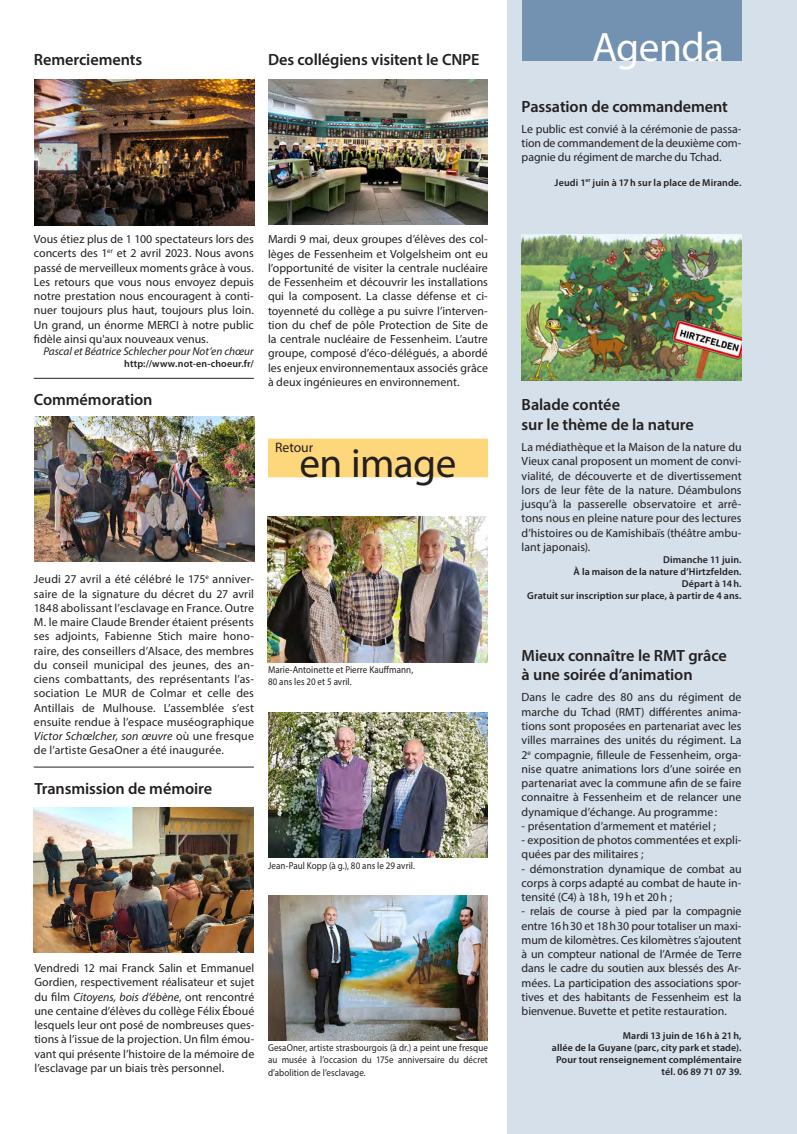
<style>
.page{position:relative;width:797px;height:1134px;background:#fff}
.page>*{position:absolute;margin:0;border:0;box-sizing:border-box;transform-origin:0 0}
.t1{font:41.25px "Myriad Pro";letter-spacing:-.015em;color:#231f20}
.t2{font:41.25px "Myriad Pro";letter-spacing:-.015em;color:#fff}
.Ss_Titre_13_Sb{font:600 16.25px/19.5px "Myriad Pro";letter-spacing:-.005em;color:#231f20}
.t3{font:13.75px "Myriad Pro";color:#231f20}
.Textes_9_5{font:11.88px/14.2px "Myriad Pro";color:#231f20;text-align:justify}
.Auteur_e_9_Ital{font:italic 11.25px "Myriad Pro";letter-spacing:.005em;color:#231f20}
.fin_d_art__8_sb{font:600 10px/12px "Myriad Pro";letter-spacing:.01em;color:#231f20;text-align:right}
.Légende_8{font:10px/12px "Myriad Pro";letter-spacing:.005em;color:#231f20;scale:.9 1}
.s1{font-style:italic}
</style>
<div class="page">
<div style="left:507px;top:0;width:289px;height:1133px;background:#d5e0eb"></div>
<div style="left:521px;top:0;width:220px;height:60px;background:#7391b1"></div>
<img style="left:34px;top:416px;width:220px;height:145px">
<img style="left:268px;top:80px;width:219px;height:145px">
<img style="left:34px;top:807px;width:220px;height:145px">
<img style="left:34px;top:80px;width:220px;height:145px">
<div style="left:268px;top:438px;width:219px;height:39px;background:#fed77d"></div>
<img style="left:267px;top:516px;width:220px;height:146px">
<img style="left:268px;top:895px;width:219px;height:145px">
<img style="left:521px;top:235px;width:220px;height:145px">
<img style="left:268px;top:712px;width:219px;height:145px">
<hr style="left:34px;top:378px;width:220px;height:1px;background:#231f20">
<hr style="left:34px;top:766px;width:220px;height:1px;background:#231f20">
<p class="Ss_Titre_13_Sb" style="left:34px;top:49px;width:110px">Remerciements</p>
<p class="Ss_Titre_13_Sb" style="left:268px;top:49px;width:213px">Des collégiens visitent le CNPE</p>
<p class="Textes_9_5" style="left:34px;top:232px;width:221px">Vous étiez plus de 1 100 spectateurs lors des concerts des 1<sup>er</sup> et 2 avril 2023. Nous avons passé de merveilleux moments grâce à vous.<br>Les retours que vous nous envoyez depuis notre prestation nous encouragent à conti&shy;nuer toujours plus haut, toujours plus loin.<br>Un grand, un énorme MERCI à notre public fidèle ainsi qu'aux nouveaux venus.</p>
<p class="Auteur_e_9_Ital" style="left:43px;top:344px;width:212px">Pascal et Béatrice Schlecher pour Not’en chœur</p>
<p class="fin_d_art__8_sb" style="left:124px;top:357px;width:131px">http://www.not-en-choeur.fr/</p>
<p class="Ss_Titre_13_Sb" style="left:34px;top:389px;width:120px">Commémoration</p>
<p class="Textes_9_5" style="left:268px;top:232px;width:221px">Mardi 9 mai, deux groupes d’élèves des col&shy;lèges de Fessenheim et Volgelsheim ont eu l’opportunité de visiter la centrale nucléaire de Fessenheim et découvrir les installations qui la composent. La classe défense et ci&shy;toyenneté du collège a pu suivre l’interven&shy;tion du chef de pôle Protection de Site de la centrale nucléaire de Fessenheim. L’autre groupe, composé d’éco-délégués, a abordé les enjeux environnementaux associés grâce à deux ingénieures en environnement.</p>
<p class="t3" style="left:275px;top:439px;width:40px">Retour</p>
<p class="t1" style="left:299px;top:438px;width:158px">en image</p>
<p class="Textes_9_5" style="left:34px;top:572px;width:221px">Jeudi 27 avril a été célébré le 175<sup>e</sup> anniver&shy;saire de la signature du décret du 27 avril 1848 abolissant l’esclavage en France. Outre M. le maire Claude Brender étaient présents ses adjoints, Fabienne Stich maire hono&shy;raire, des conseillers d’Alsace, des membres du conseil municipal des jeunes, des an&shy;ciens combattants, des représentants l’as&shy;sociation Le MUR de Colmar et celle des Antillais de Mulhouse. L’assemblée s’est ensuite rendue à l’espace muséographique <span class="s1">Victor Schœlcher, son œuvre</span> où une fresque de l’artiste GesaOner a été inaugurée.</p>
<p class="Ss_Titre_13_Sb" style="left:34px;top:778px;width:179px">Transmission de mémoire</p>
<p class="Légende_8" style="left:268px;top:663px;width:163px">Marie-Antoinette et Pierre Kauffmann,<br>80 ans les 20 et 5 avril.</p>
<p class="Légende_8" style="left:268px;top:859px;width:165px">Jean-Paul Kopp (à g.), 80 ans le 29 avril.</p>
<p class="Textes_9_5" style="left:34px;top:960px;width:221px">Vendredi 12 mai Franck Salin et Emmanuel Gordien, respectivement réalisateur et sujet du film <span class="s1">Citoyens, bois d’ébène</span>, ont rencontré une centaine d’élèves du collège Félix Éboué lesquels leur ont posé de nombreuses ques&shy;tions à l’issue de la projection. Un film émou&shy;vant qui présente l’histoire de la mémoire de l’esclavage par un biais très personnel.</p>
<p class="Légende_8" style="left:268px;top:1041px;width:246px;text-align:justify">GesaOner, artiste strasbourgois (à dr.) a peint une fresque au musée à l’occasion du 175e anniversaire du décret d’abolition de l’esclavage.</p>
<p class="t2" style="left:591px;top:21px;width:133px">Agenda</p>
<p class="Ss_Titre_13_Sb" style="left:521px;top:96px;width:208px">Passation de commandement</p>
<p class="Textes_9_5" style="left:521px;top:122px;width:221px">Le public est convié à la cérémonie de passa&shy;tion de commandement de la deuxième com&shy;pagnie du régiment de marche du Tchad.</p>
<p class="fin_d_art__8_sb" style="left:554px;top:176px;width:188px">Jeudi 1<sup>er</sup> juin à 17h sur la place de Mirande.</p>
<p class="Ss_Titre_13_Sb" style="left:521px;top:394px;width:174px">Balade contée<br>sur le thème de la nature</p>
<p class="Textes_9_5" style="left:521px;top:440px;width:221px">La médiathèque et la Maison de la nature du Vieux canal proposent un moment de convi&shy;vialité, de découverte et de divertissement lors de leur fête de la nature. Déambulons jusqu’à la passerelle observatoire et arrê&shy;tons nous en pleine nature pour des lectures d’histoires ou de Kamishibaïs (théâtre ambu&shy;lant japonais).</p>
<p class="fin_d_art__8_sb" style="left:663px;top:553px;width:80px">Dimanche 11 juin.</p>
<p class="fin_d_art__8_sb" style="left:573px;top:565px;width:169px">À la maison de la nature d’Hirtzfelden.</p>
<p class="fin_d_art__8_sb" style="left:681px;top:577px;width:61px">Départ à 14h.</p>
<p class="fin_d_art__8_sb" style="left:527px;top:589px;width:216px">Gratuit sur inscription sur place, à partir de 4 ans.</p>
<p class="Ss_Titre_13_Sb" style="left:521px;top:645px;width:206px">Mieux connaître le RMT grâce à une soirée d’animation</p>
<p class="Textes_9_5" style="left:521px;top:690px;width:221px">Dans le cadre des 80 ans du régiment de marche du Tchad (RMT) différentes anima&shy;tions sont proposées en partenariat avec les villes marraines des unités du régiment. La 2<sup>e</sup> compagnie, filleule de Fessenheim, orga&shy;nise quatre animations lors d’une soirée en partenariat avec la commune afin de se faire connaitre à Fessenheim et de relancer une dynamique d’échange. Au programme:</p>
<p class="Textes_9_5" style="left:521px;top:818px;width:196px">- présentation d’armement et matériel ;</p>
<p class="Textes_9_5" style="left:521px;top:832px;width:221px">- exposition de photos commentées et expli&shy;quées par des militaires ;</p>
<p class="Textes_9_5" style="left:521px;top:861px;width:221px">- démonstration dynamique de combat au corps à corps adapté au combat de haute in&shy;tensité (C4) à 18h, 19h et 20h ;</p>
<p class="Textes_9_5" style="left:521px;top:903px;width:221px">- relais de course à pied par la compagnie entre 16h30 et 18h30 pour totaliser un maxi&shy;mum de kilomètres. Ces kilomètres s’ajoutent à un compteur national de l’Armée de Terre dans le cadre du soutien aux blessés des Ar&shy;mées. La participation des associations spor&shy;tives et des habitants de Fessenheim est la bienvenue. Buvette et petite restauration.</p>
<p class="fin_d_art__8_sb" style="left:551px;top:1029px;width:191px">Mardi 13 juin de 16h à 21h,<br>allée de la Guyane (parc, city park et stade).</p>
<p class="fin_d_art__8_sb" style="left:555px;top:1053px;width:187px">Pour tout renseignement complémentaire</p>
<p class="fin_d_art__8_sb" style="left:661px;top:1065px;width:81px">tél. 06 89 71 07 39.</p>
</div>
